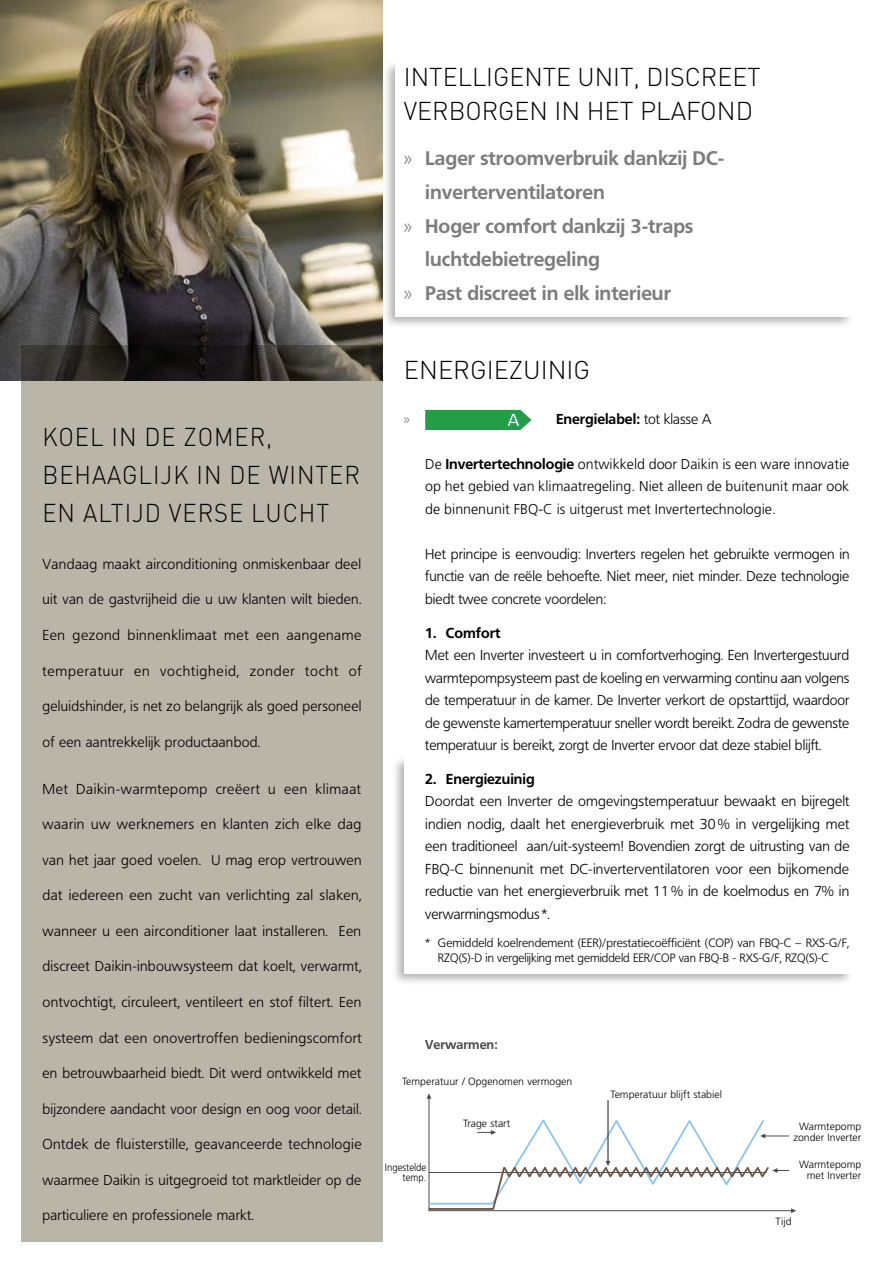
<style>
.page{position:relative;width:893px;height:1263px;background:#fff}
.page>*{position:absolute;margin:0;border:0;box-sizing:border-box;transform-origin:0 0}
.t1{font:300 25.5px/33.8px "DIN";color:#000}
.t2{font:300 25.5px/37.8px "DIN";letter-spacing:.04em;color:#000;scale:.93 1}
.t3{font:700 19.5px "Frutiger BSK65";color:#7c7c7c}
.t4{font:300 14.25px/22.5px "Frutiger BSK45";letter-spacing:.02em;color:#000;text-align:justify}
.t5{font:300 14.25px/22.5px "Frutiger";color:#000;text-align:justify}
.t6{font:700 14.25px "Frutiger BSK65";color:#000}
.t7{font:300 14.25px "Frutiger BSK45";letter-spacing:.055em;color:#000}
.t8{font:300 14.25px "Frutiger BSK45";letter-spacing:.04em;color:#000}
.t9{font:300 14.25px "Frutiger BSK45";color:#7c7c7c}
.t10{font:700 12.75px "Frutiger BSK65";color:#4b4b4b}
.t11{font:300 12px/15px "Frutiger BSK45";letter-spacing:.005em;color:#000}
.t12{font:300 10.5px/11.2px "Frutiger";color:#000;text-align:right}
.t13{font:300 10.5px/10.5px "Frutiger";color:#000;text-align:right;scale:.91 1}
.s1{font-family:"Frutiger BSK45";font-weight:300}
.s2{font-family:"Frutiger BSK65";font-weight:700}
</style>
<div class="page">
<img style="left:0;top:0;width:383px;height:380px">
<div style="left:21px;top:345px;width:362px;height:897px;background:#bab5a9"></div>
<svg style="left:426px;top:1093px;width:370px;height:120px"></svg>
<div style="left:391px;top:756px;width:463px;height:230px;background:#000;opacity:.3"></div>
<div style="left:404px;top:758px;width:472px;height:216px;background:#fff"></div>
<div style="left:383px;top:60px;width:471px;height:269px;background:#000;opacity:.3"></div>
<div style="left:395px;top:43px;width:477px;height:274px;background:#fff"></div>
<svg style="left:425px;top:410px;width:106px;height:20px;background:#32a354"></svg>
<h1 class="t1" style="left:404px;top:59px;width:358px">INTELLIGENTE UNIT, DISCREET<br>VERBORGEN IN HET PLAFOND</h1>
<h2 class="t3" style="left:404px;top:147px;width:322px"><span class="s1">»</span> Lager stroomverbruik dankzij DC-</h2>
<h2 class="t3" style="left:425px;top:180px;width:181px">inverterventilatoren</h2>
<h2 class="t3" style="left:404px;top:214px;width:291px"><span class="s1">»</span> Hoger comfort dankzij 3-traps</h2>
<h2 class="t3" style="left:425px;top:248px;width:176px">luchtdebietregeling</h2>
<h2 class="t3" style="left:404px;top:282px;width:269px"><span class="s1">»</span> Past discreet in elk interieur</h2>
<h1 class="t2" style="left:43px;top:417px;width:343px">KOEL IN DE ZOMER,<br>BEHAAGLIJK IN DE WINTER<br>EN ALTIJD VERSE LUCHT</h1>
<p class="t4" style="left:43px;top:553px;width:320px">Vandaag maakt airconditioning onmiskenbaar deel</p>
<p class="t4" style="left:43px;top:588px;width:320px">uit van de gastvrijheid die u uw klanten wilt bieden.</p>
<p class="t4" style="left:43px;top:624px;width:320px">Een gezond binnenklimaat met een aangename</p>
<p class="t7" style="left:43px;top:662px;width:321px">temperatuur en vochtigheid, zonder tocht of</p>
<p class="t4" style="left:43px;top:695px;width:320px">geluidshinder, is net zo belangrijk als goed personeel</p>
<p class="t4" style="left:43px;top:731px;width:219px">of een aantrekkelijk productaanbod.</p>
<p class="t8" style="left:43px;top:780px;width:320px">Met Daikin-warmtepomp creëert u een klimaat</p>
<p class="t4" style="left:43px;top:813px;width:320px">waarin uw werknemers en klanten zich elke dag</p>
<p class="t4" style="left:43px;top:849px;width:321px">van het jaar goed voelen. U mag erop vertrouwen</p>
<p class="t4" style="left:43px;top:884px;width:321px">dat iedereen een zucht van verlichting zal slaken,</p>
<p class="t4" style="left:43px;top:920px;width:320px">wanneer u een airconditioner laat installeren. Een</p>
<p class="t4" style="left:43px;top:955px;width:320px">discreet Daikin-inbouwsysteem dat koelt, verwarmt,</p>
<p class="t4" style="left:43px;top:991px;width:320px">ontvochtigt, circuleert, ventileert en stof filtert. Een</p>
<p class="t4" style="left:43px;top:1026px;width:321px">systeem dat een onovertroffen bedieningscomfort</p>
<p class="t4" style="left:43px;top:1062px;width:320px">en betrouwbaarheid biedt. Dit werd ontwikkeld met</p>
<p class="t4" style="left:43px;top:1098px;width:320px">bijzondere aandacht voor design en oog voor detail.</p>
<p class="t4" style="left:43px;top:1133px;width:321px">Ontdek de fluisterstille, geavanceerde technologie</p>
<p class="t4" style="left:43px;top:1169px;width:320px">waarmee Daikin is uitgegroeid tot marktleider op de</p>
<p class="t4" style="left:43px;top:1204px;width:213px">particuliere en professionele markt.</p>
<h1 class="t1" style="left:404px;top:352px;width:188px">ENERGIEZUINIG</h1>
<p class="t9" style="left:404px;top:411px;width:7px">»</p>
<p class="t6" style="left:556px;top:410px;width:157px">Energielabel: <span class="s1">tot klasse A</span></p>
<p class="t5" style="left:425px;top:453px;width:426px">De <span class="s2">Invertertechnologie</span> ontwikkeld door Daikin is een ware innovatie op het gebied van klimaatregeling. Niet alleen de buitenunit maar ook de binnenunit FBQ-C is uitgerust met Invertertechnologie.</p>
<p class="t4" style="left:425px;top:543px;width:426px">Het principe is eenvoudig: Inverters regelen het gebruikte vermogen in functie van de reële behoefte. Niet meer, niet minder. Deze technologie biedt twee concrete voordelen:</p>
<p class="t6" style="left:425px;top:624px;width:77px">1. Comfort</p>
<p class="t4" style="left:425px;top:644px;width:426px">Met een Inverter investeert u in comfortverhoging. Een Invertergestuurd warmtepompsysteem past de koeling en verwarming continu aan volgens de temperatuur in de kamer. De Inverter verkort de opstarttijd, waardoor de gewenste kamertemperatuur sneller wordt bereikt. Zodra de gewenste temperatuur is bereikt, zorgt de Inverter ervoor dat deze stabiel blijft.</p>
<p class="t6" style="left:425px;top:770px;width:111px">2. Energiezuinig</p>
<p class="t4" style="left:425px;top:790px;width:426px">Doordat een Inverter de omgevingstemperatuur bewaakt en bijregelt indien nodig, daalt het energieverbruik met 30 % in vergelijking met een traditioneel aan/uit-systeem! Bovendien zorgt de uitrusting van de FBQ-C binnenunit met DC-inverterventilatoren voor een bijkomende reductie van het energieverbruik met 11 % in de koelmodus en 7% in verwarmingsmodus *.</p>
<p class="t11" style="left:438px;top:935px;width:413px;text-indent:-13px">* Gemiddeld koelrendement (EER)/prestatiecoëfficiënt (COP) van FBQ-C – RXS-G/F,<br>RZQ(S)-D in vergelijking met gemiddeld EER/COP van FBQ-B - RXS-G/F, RZQ(S)-C</p>
<p class="t10" style="left:425px;top:1037px;width:74px">Verwarmen:</p>
<p class="t12" style="left:402px;top:1076px;width:172px">Temperatuur / Opgenomen vermogen</p>
<p class="t12" style="left:463px;top:1117px;width:49px">Trage start</p>
<p class="t12" style="left:611px;top:1088px;width:113px">Temperatuur blijft stabiel</p>
<p class="t12" style="left:793px;top:1120px;width:69px;text-align:center">Warmtepomp zonder Inverter</p>
<p class="t13" style="left:385px;top:1162px;width:47px">Ingestelde temp.</p>
<p class="t12" style="left:799px;top:1158px;width:64px">Warmtepomp met Inverter</p>
<p class="t12" style="left:776px;top:1215px;width:18px">Tijd</p>
</div>
